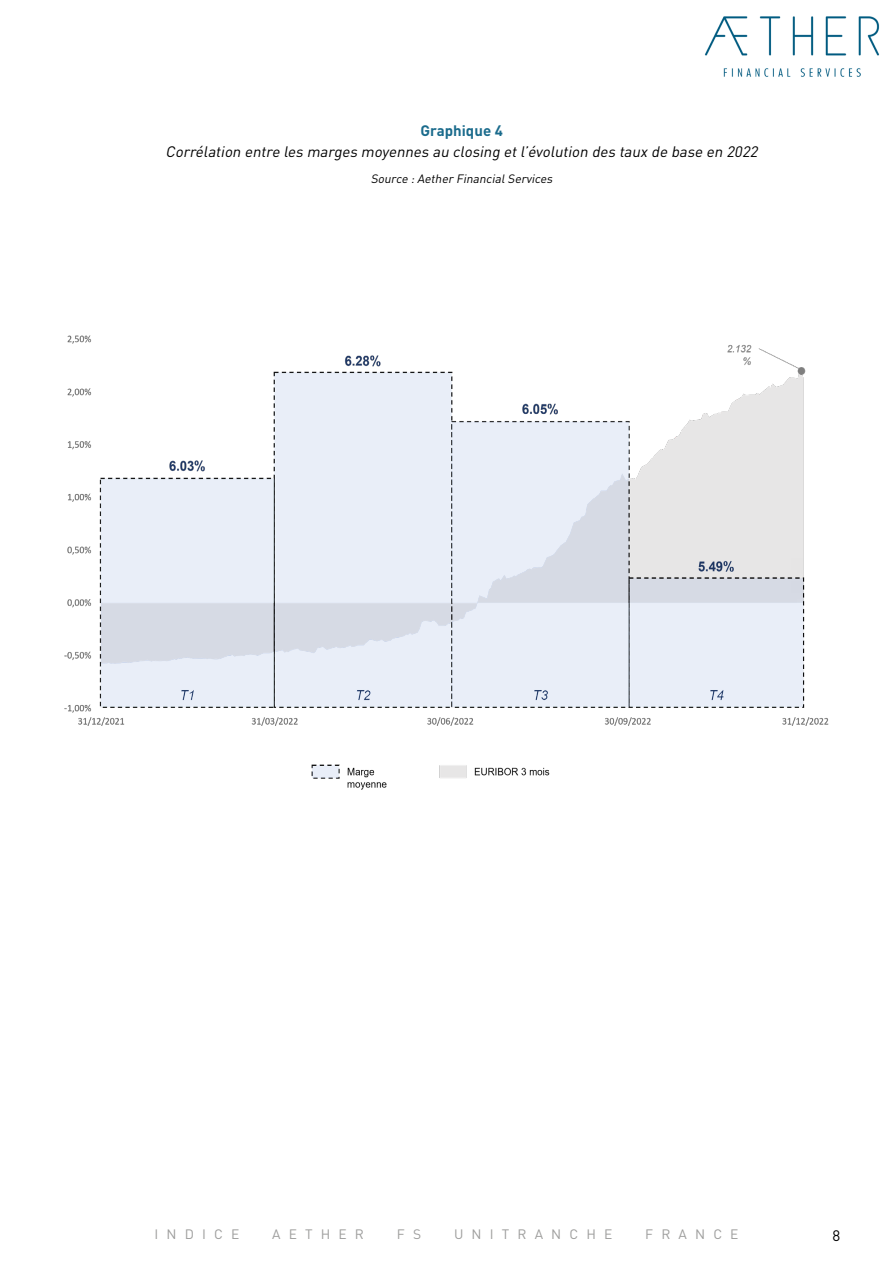
<style>
.page{position:relative;width:893px;height:1263px;background:#fff}
.page>*{position:absolute;margin:0;border:0;box-sizing:border-box;transform-origin:0 0}
.t1{font:italic 15px "DIN Pro";color:#000}
.t2{font:700 15px "DIN Pro";color:#1a6b8c}
.t3{font:15px "DIN Pro";color:#000}
.t4{font:13.5px "DIN Pro";letter-spacing:.59em;color:#9d9d9c}
.t5{font:italic 12px "DIN Pro";color:#000}
</style>
<div class="page">
<img style="left:705px;top:16px;width:175px;height:61px">
<img style="left:64px;top:335px;width:765px;height:455px">
<p class="t2" style="left:420px;top:118px;width:84px">Graphique 4</p>
<p class="t1" style="left:166px;top:140px;width:597px">Corrélation entre les marges moyennes au closing etl’évolution des taux de base en 2022</p>
<p class="t5" style="left:371px;top:169px;width:186px">Source :AetherFinancialServices</p>
<p class="t4" style="left:154px;top:1223px;width:86px">INDICE</p>
<p class="t4" style="left:272px;top:1223px;width:93px">AETHER</p>
<p class="t4" style="left:397px;top:1223px;width:26px">F S</p>
<p class="t4" style="left:454px;top:1223px;width:160px">UNITRANCHE</p>
<p class="t4" style="left:645px;top:1223px;width:95px">FRANCE</p>
<p class="t3" style="left:832px;top:1223px;width:9px">8</p>
</div>
